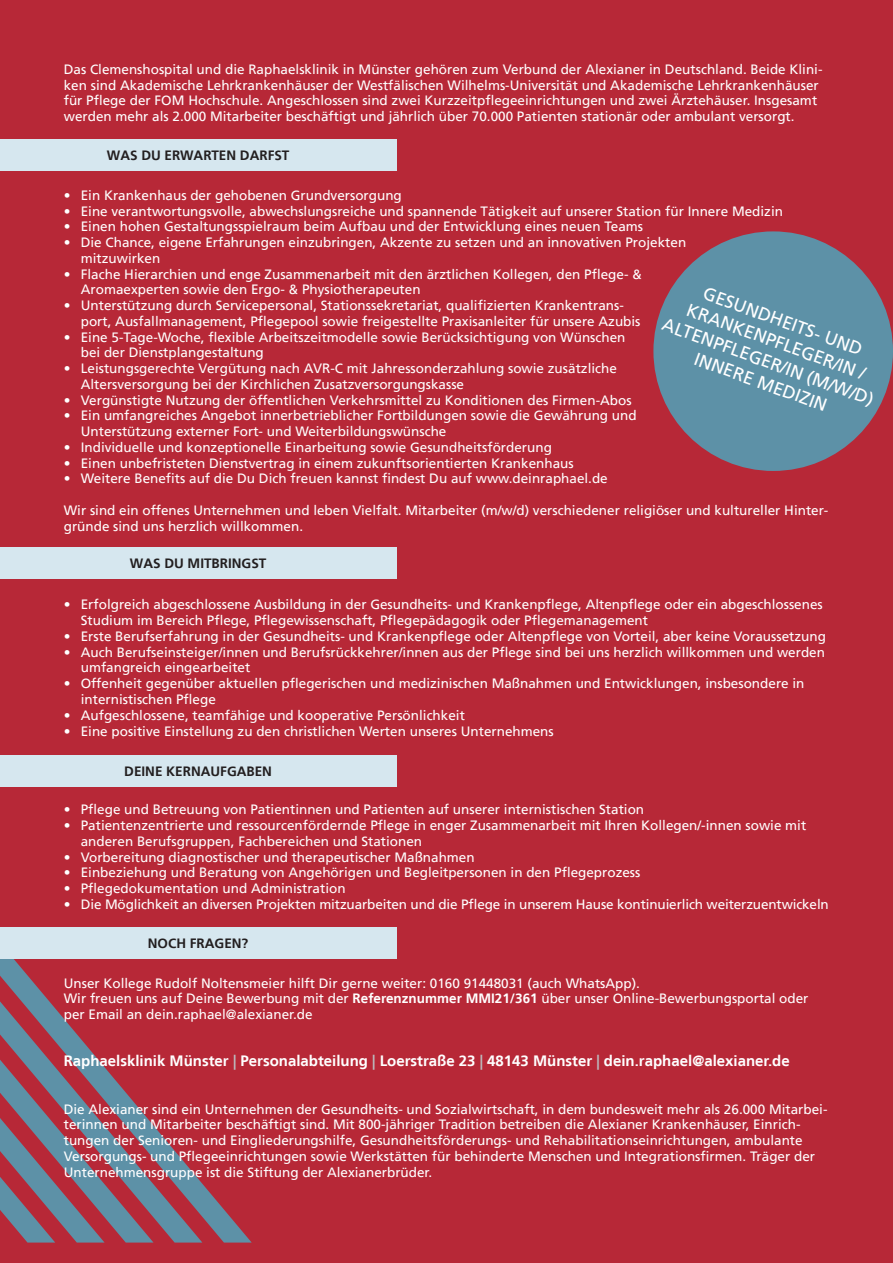
<style>
.page{position:relative;width:893px;height:1263px;background:#b72837}
.page>*{position:absolute;margin:0;border:0;box-sizing:border-box;transform-origin:0 0}
.t1{font:18px/21.6px "Frutiger LT";color:#fff;text-align:center}
.t2{font:700 15px "Frutiger LT";color:#fff}
.t3{font:13.5px/15.8px "Frutiger LT";color:#fff}
.t4{font:700 13.5px "Frutiger LT";color:#231f20}
.s1{font-weight:700}
.s2{color:#bcbdc0}
</style>
<div class="page">
<svg style="left:0;top:959px;width:251px;height:283px"></svg>
<svg style="left:0;top:1001px;width:202px;height:241px"></svg>
<svg style="left:0;top:1059px;width:154px;height:183px"></svg>
<div style="left:0;top:139px;width:396px;height:32px;background:#d6e7ef"></div>
<div style="left:0;top:547px;width:396px;height:32px;background:#d6e7ef"></div>
<div style="left:0;top:756px;width:396px;height:31px;background:#d6e7ef"></div>
<div style="left:0;top:927px;width:396px;height:32px;background:#d6e7ef"></div>
<div style="left:653px;top:231px;width:240px;height:240px;background:#5d91a7;border-radius:50%"></div>
<p class="t3" style="left:64px;top:61px;width:760px">Das Clemenshospital und die Raphaelsklinik in Münster gehören zum Verbund der Alexianer in Deutschland. Beide Klini&shy;ken sind Akademische Lehrkrankenhäuser der Westfälischen Wilhelms-Universität und Akademische Lehrkrankenhäuser für Pflege der FOM Hochschule. Angeschlossen sind zwei Kurzzeitpflegeeinrichtungen und zwei Ärztehäuser. Insgesamt werden mehr als 2.000 Mitarbeiter beschäftigt und jährlich über 70.000 Patienten stationär oder ambulant versorgt.</p>
<p class="t4" style="left:107px;top:147px;width:184px">WAS DU ERWARTEN DARFST</p>
<p class="t3" style="left:64px;top:187px;width:340px">• Ein Krankenhaus der gehobenen Grundversorgung</p>
<p class="t3" style="left:64px;top:203px;width:721px">• Eine verantwortungsvolle, abwechslungsreiche und spannende Tätigkeit auf unserer Station für Innere Medizin</p>
<p class="t3" style="left:64px;top:219px;width:581px">• Einen hohen Gestaltungsspielraum beim Aufbau und der Entwicklung eines neuen Teams</p>
<p class="t3" style="left:81px;top:235px;width:607px;text-indent:-17px">• Die Chance, eigene Erfahrungen einzubringen, Akzente zu setzen und an innovativen Projekten mitzuwirken</p>
<p class="t3" style="left:81px;top:266px;width:563px;text-indent:-17px">• Flache Hierarchien und enge Zusammenarbeit mit den ärztlichen Kollegen, den Pflege- &amp;<br>Aromaexperten sowie den Ergo- &amp; Physiotherapeuten</p>
<p class="t3" style="left:81px;top:298px;width:561px;text-indent:-17px">• Unterstützung durch Servicepersonal, Stationssekretariat, qualifizierten Krankentrans&shy;port, Ausfallmanagement, Pflegepool sowie freigestellte Praxisanleiter für unsere Azubis</p>
<p class="t3" style="left:81px;top:329px;width:546px;text-indent:-17px">• Eine 5-Tage-Woche, flexible Arbeitszeitmodelle sowie Berücksichtigung von Wünschen bei der Dienstplangestaltung</p>
<p class="t3" style="left:81px;top:361px;width:538px;text-indent:-17px">• Leistungsgerechte Vergütung nach AVR-C mit Jahressonderzahlung sowie zusätzliche<br>Altersversorgung bei der Kirchlichen Zusatzversorgungskasse</p>
<p class="t3" style="left:64px;top:392px;width:569px">• Vergünstigte Nutzung der öffentlichen Verkehrsmittel zu Konditionen des Firmen-Abos</p>
<p class="t3" style="left:81px;top:408px;width:557px;text-indent:-17px">• Ein umfangreiches Angebot innerbetrieblicher Fortbildungen sowie die Gewährung und<br>Unterstützung externer Fort- und Weiterbildungswünsche</p>
<p class="t3" style="left:64px;top:439px;width:490px">• Individuelle und konzeptionelle Einarbeitung sowie Gesundheitsförderung</p>
<p class="t3" style="left:64px;top:455px;width:511px">• Einen unbefristeten Dienstvertrag in einem zukunftsorientierten Krankenhaus</p>
<p class="t3" style="left:64px;top:471px;width:545px">• Weitere Benefits auf die Du Dich freuen kannst findest Du auf www.deinraphael.de</p>
<p class="t3" style="left:64px;top:502px;width:766px">Wir sind ein offenes Unternehmen und leben Vielfalt. Mitarbeiter (m/w/d) verschiedener religiöser und kultureller Hinter&shy;gründe sind uns herzlich willkommen.</p>
<p class="t1" style="left:681px;top:273px;width:225px;rotate:20deg">GESUNDHEITS- UND<br>KRANKENPFLEGER/IN /<br>ALTENPFLEGER/IN (M/W/D)<br>INNERE MEDIZIN</p>
<p class="t4" style="left:130px;top:556px;width:138px">WAS DU MITBRINGST</p>
<p class="t3" style="left:81px;top:597px;width:743px;text-indent:-17px">• Erfolgreich abgeschlossene Ausbildung in der Gesundheits- und Krankenpflege, Altenpflege oder ein abgeschlossenes<br>Studium im Bereich Pflege, Pflegewissenschaft, Pflegepädagogik oder Pflegemanagement</p>
<p class="t3" style="left:64px;top:628px;width:764px">• Erste Berufserfahrung in der Gesundheits- und Krankenpflege oder Altenpflege von Vorteil, aber keine Voraussetzung</p>
<p class="t3" style="left:81px;top:644px;width:746px;text-indent:-17px">• Auch Berufseinsteiger/innen und Berufsrückkehrer/innen aus der Pflege sind bei uns herzlich willkommen und werden umfangreich eingearbeitet</p>
<p class="t3" style="left:81px;top:676px;width:725px;text-indent:-17px">• Offenheit gegenüber aktuellen pflegerischen und medizinischen Maßnahmen und Entwicklungen, insbesondere in internistischen Pflege</p>
<p class="t3" style="left:64px;top:707px;width:403px">• Aufgeschlossene, teamfähige und kooperative Persönlichkeit</p>
<p class="t3" style="left:64px;top:723px;width:491px">• Eine positive Einstellung zu den christlichen Werten unseres Unternehmens</p>
<p class="t4" style="left:124px;top:764px;width:149px">DEINE KERNAUFGABEN</p>
<p class="t3" style="left:64px;top:802px;width:582px">• Pflege und Betreuung von Patientinnen und Patienten auf unserer internistischen Station</p>
<p class="t3" style="left:81px;top:817px;width:727px;text-indent:-17px">• Patientenzentrierte und ressourcenfördernde Pflege in enger Zusammenarbeit mit Ihren Kollegen/-innen sowie mit anderen Berufsgruppen, Fachbereichen und Stationen</p>
<p class="t3" style="left:64px;top:849px;width:412px">• Vorbereitung diagnostischer und therapeutischer Maßnahmen</p>
<p class="t3" style="left:64px;top:865px;width:578px">• Einbeziehung und Beratung von Angehörigen und Begleitpersonen in den Pflegeprozess</p>
<p class="t3" style="left:64px;top:880px;width:283px">• Pflegedokumentation und Administration</p>
<p class="t3" style="left:64px;top:896px;width:767px">• Die Möglichkeit an diversen Projekten mitzuarbeiten und die Pflege in unserem Hause kontinuierlich weiterzuentwickeln</p>
<p class="t4" style="left:148px;top:936px;width:102px">NOCH FRAGEN?</p>
<p class="t3" style="left:64px;top:975px;width:578px">Unser Kollege Rudolf Noltensmeier hilft Dir gerne weiter: 0160 91448031 (auch WhatsApp).</p>
<p class="t3" style="left:64px;top:991px;width:746px">Wir freuen uns auf Deine Bewerbung mit der <span class="s1">Referenznummer MMI21/361</span> über unser Online-Bewerbungsportal oder per Email an dein.raphael@alexianer.de</p>
<p class="t2" style="left:64px;top:1052px;width:727px">Raphaelsklinik Münster <span class="s2">|</span> Personalabteilung <span class="s2">|</span> Loerstraße 23 <span class="s2">|</span> 48143 Münster <span class="s2">|</span> dein.raphael@alexianer.de</p>
<p class="t3" style="left:64px;top:1101px;width:765px">Die Alexianer sind ein Unternehmen der Gesundheits- und Sozialwirtschaft, in dem bundesweit mehr als 26.000 Mitarbei&shy;terinnen und Mitarbeiter beschäftigt sind. Mit 800-jähriger Tradition betreiben die Alexianer Krankenhäuser, Einrich&shy;tungen der Senioren- und Eingliederungshilfe, Gesundheitsförderungs- und Rehabilitationseinrichtungen, ambulante Versorgungs- und Pflegeeinrichtungen sowie Werkstätten für behinderte Menschen und Integrationsfirmen. Träger der Unternehmensgruppe ist die Stiftung der Alexianerbrüder.</p>
</div>
